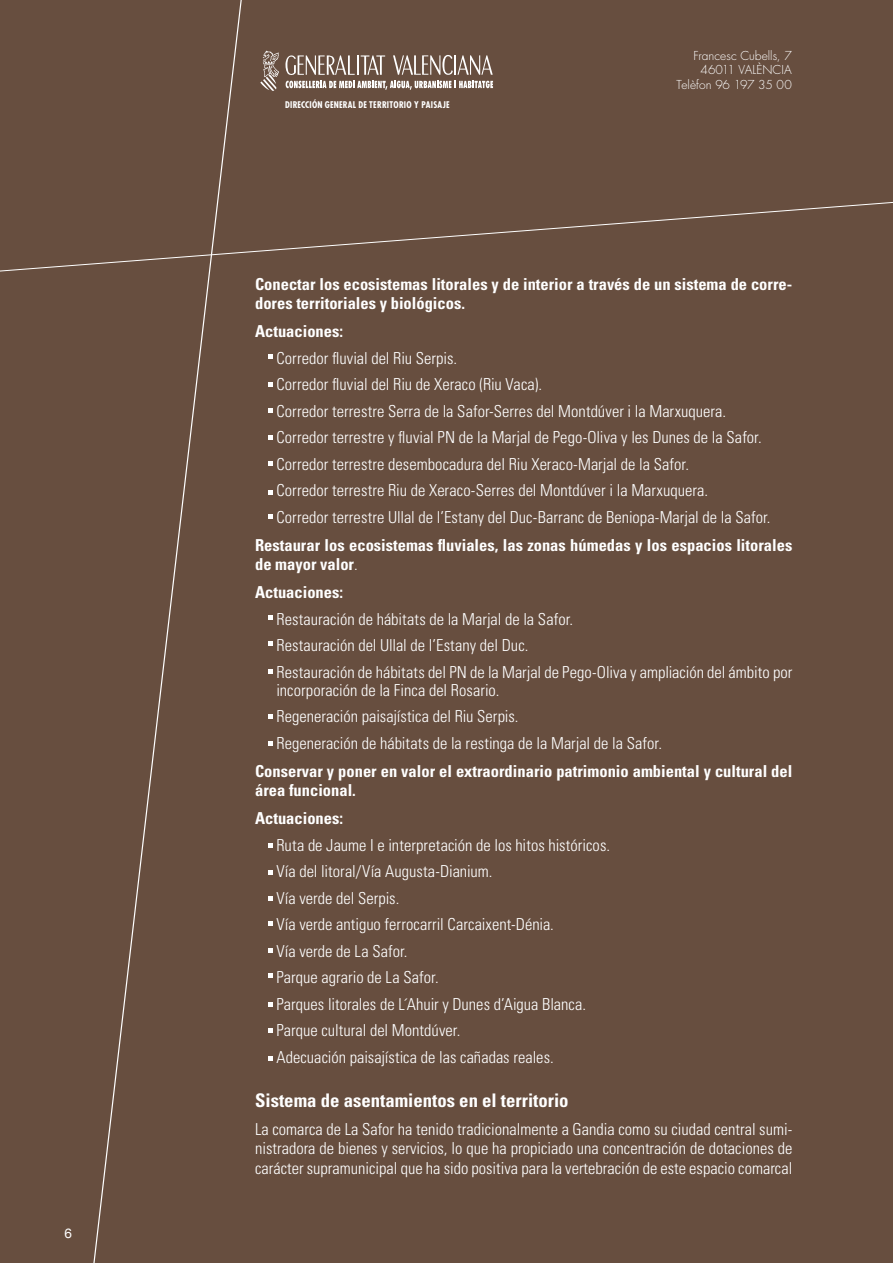
<style>
.page{position:relative;width:893px;height:1263px;background:#674e3f}
.page>*{position:absolute;margin:0;border:0;box-sizing:border-box;transform-origin:0 0}
._02_Areas_Subtitulo{font:700 condensed 18.75px "Univers";color:#fff}
._02_Areas_TXT__3{font:300 condensed 16.5px/18px "Univers";color:#fff}
._02_Areas_TXT_3_tabu{font:300 condensed 16.5px "Univers";letter-spacing:.005em;color:#fff}
._02_Areas_TXT{font:700 condensed 16.5px/19.5px "Univers";color:#fff}
._02_Areas_TXT-2{font:300 condensed 16.5px/19.5px "Univers";color:#fff;text-align:justify}
.t1{font:13.5px "Helvetica Neue";color:#fff}
.t2{font:300 12px/14.4px "Futura";letter-spacing:.005em;color:#fff;text-align:right}
.t3{font:700 condensed 9px "Futura";letter-spacing:.025em;color:#fff}
.s1{font-weight:300}
</style>
<div class="page">
<svg style="left:93px;top:0;width:149px;height:1263px"></svg>
<svg style="left:0;top:202px;width:892px;height:71px"></svg>
<svg style="left:260px;top:51px;width:19px;height:40px"></svg>
<svg style="left:285px;top:55px;width:208px;height:35px"></svg>
<svg style="left:268px;top:354px;width:4px;height:5px"></svg>
<svg style="left:268px;top:382px;width:4px;height:5px"></svg>
<svg style="left:268px;top:408px;width:4px;height:5px"></svg>
<svg style="left:268px;top:435px;width:4px;height:5px"></svg>
<svg style="left:268px;top:461px;width:4px;height:5px"></svg>
<svg style="left:268px;top:490px;width:4px;height:4px"></svg>
<svg style="left:268px;top:714px;width:4px;height:5px"></svg>
<svg style="left:268px;top:741px;width:4px;height:4px"></svg>
<svg style="left:268px;top:949px;width:5px;height:4px"></svg>
<svg style="left:268px;top:974px;width:5px;height:4px"></svg>
<svg style="left:268px;top:896px;width:4px;height:4px"></svg>
<svg style="left:268px;top:922px;width:4px;height:4px"></svg>
<svg style="left:268px;top:515px;width:4px;height:4px"></svg>
<svg style="left:268px;top:870px;width:4px;height:4px"></svg>
<svg style="left:268px;top:843px;width:4px;height:4px"></svg>
<svg style="left:268px;top:616px;width:4px;height:4px"></svg>
<svg style="left:268px;top:642px;width:4px;height:4px"></svg>
<svg style="left:268px;top:670px;width:4px;height:4px"></svg>
<svg style="left:268px;top:1002px;width:4px;height:4px"></svg>
<svg style="left:268px;top:1028px;width:4px;height:4px"></svg>
<svg style="left:268px;top:1056px;width:4px;height:5px"></svg>
<p class="t1" style="left:64px;top:1225px;width:9px">6</p>
<p class="t3" style="left:285px;top:99px;width:166px">DIRECCIÓN GENERAL DE TERRITORIO Y PAISAJE</p>
<p class="t2" style="left:677px;top:49px;width:117px">Francesc Cubells, 7<br>46011 Valènc ia<br>Telèfon 96 197 35 00</p>
<p class="_02_Areas_TXT" style="left:255px;top:274px;width:539px">Conectar los ecosistemas litorales y de interior a través de un sistema de corre&shy;dores territoriales y biológicos.</p>
<p class="_02_Areas_TXT" style="left:255px;top:321px;width:89px">Actuaciones:</p>
<p class="_02_Areas_TXT_3_tabu" style="left:276px;top:348px;width:182px">Corredor fluvial del Riu Serpis.</p>
<p class="_02_Areas_TXT_3_tabu" style="left:276px;top:374px;width:267px">Corredor fluvial del Riu de Xeraco (Riu Vaca).</p>
<p class="_02_Areas_TXT_3_tabu" style="left:276px;top:401px;width:451px">Corredor terrestre Serra de la Safor-Serres del Montdúver i la Marxuquera.</p>
<p class="_02_Areas_TXT_3_tabu" style="left:276px;top:427px;width:487px">Corredor terrestre y fluvial PN de la Marjal de Pego-Oliva y les Dunes de la Safor.</p>
<p class="_02_Areas_TXT_3_tabu" style="left:276px;top:454px;width:414px">Corredor terrestre desembocadura del Riu Xeraco-Marjal de la Safor.</p>
<p class="_02_Areas_TXT_3_tabu" style="left:276px;top:480px;width:433px">Corredor terrestre Riu de Xeraco-Serres del Montdúver i la Marxuquera.</p>
<p class="_02_Areas_TXT_3_tabu" style="left:276px;top:507px;width:496px">Corredor terrestre Ullal de l’Estany del Duc-Barranc de Beniopa-Marjal de la Safor.</p>
<p class="_02_Areas_TXT" style="left:255px;top:535px;width:539px">Restaurar los ecosistemas fluviales, las zonas húmedas y los espacios litorales de mayor valor<span class="s1">.</span></p>
<p class="_02_Areas_TXT" style="left:255px;top:582px;width:89px">Actuaciones:</p>
<p class="_02_Areas_TXT__3" style="left:276px;top:610px;width:298px">Restauración de hábitats de la Marjal de la Safor.</p>
<p class="_02_Areas_TXT__3" style="left:276px;top:636px;width:253px">Restauración del Ullal de l’Estany del Duc.</p>
<p class="_02_Areas_TXT__3" style="left:276px;top:663px;width:517px">Restauración de hábitats del PN de la Marjal de Pego-Oliva y ampliación del ámbito por incorporación de la Finca del Rosario.</p>
<p class="_02_Areas_TXT__3" style="left:276px;top:707px;width:244px">Regeneración paisajística del Riu Serpis.</p>
<p class="_02_Areas_TXT__3" style="left:276px;top:734px;width:387px">Regeneración de hábitats de la restinga de la Marjal de la Safor.</p>
<p class="_02_Areas_TXT" style="left:255px;top:761px;width:539px">Conservar y poner en valor el extraordinario patrimonio ambiental y cultural del área funcional.</p>
<p class="_02_Areas_TXT" style="left:255px;top:808px;width:89px">Actuaciones:</p>
<p class="_02_Areas_TXT__3" style="left:276px;top:836px;width:335px">Ruta de Jaume I e interpretación de los hitos históricos.</p>
<p class="_02_Areas_TXT__3" style="left:276px;top:862px;width:218px">Vía del litoral/Vía Augusta-Dianium.</p>
<p class="_02_Areas_TXT__3" style="left:276px;top:889px;width:124px">Vía verde del Serpis.</p>
<p class="_02_Areas_TXT__3" style="left:276px;top:915px;width:279px">Vía verde antiguo ferrocarril Carcaixent-Dénia.</p>
<p class="_02_Areas_TXT__3" style="left:276px;top:942px;width:133px">Vía verde de La Safor.</p>
<p class="_02_Areas_TXT__3" style="left:276px;top:968px;width:164px">Parque agrario de La Safor.</p>
<p class="_02_Areas_TXT__3" style="left:276px;top:995px;width:311px">Parques litorales de L´Ahuir y Dunes d’Aigua Blanca.</p>
<p class="_02_Areas_TXT__3" style="left:276px;top:1021px;width:185px">Parque cultural del Montdúver.</p>
<p class="_02_Areas_TXT__3" style="left:276px;top:1049px;width:279px">Adecuación paisajística de las cañadas reales.</p>
<p class="_02_Areas_Subtitulo" style="left:255px;top:1088px;width:315px">Sistema de asentamientos en el territorio</p>
<p class="_02_Areas_TXT-2" style="left:255px;top:1119px;width:539px">La comarca de La Safor ha tenido tradicionalmente a Gandia como su ciudad central sumi&shy;nistradora de bienes y servicios, lo que ha propiciado una concentración de dotaciones de carácter supramunicipal que ha sido positiva para la vertebración de este espacio comarcal</p>
</div>
